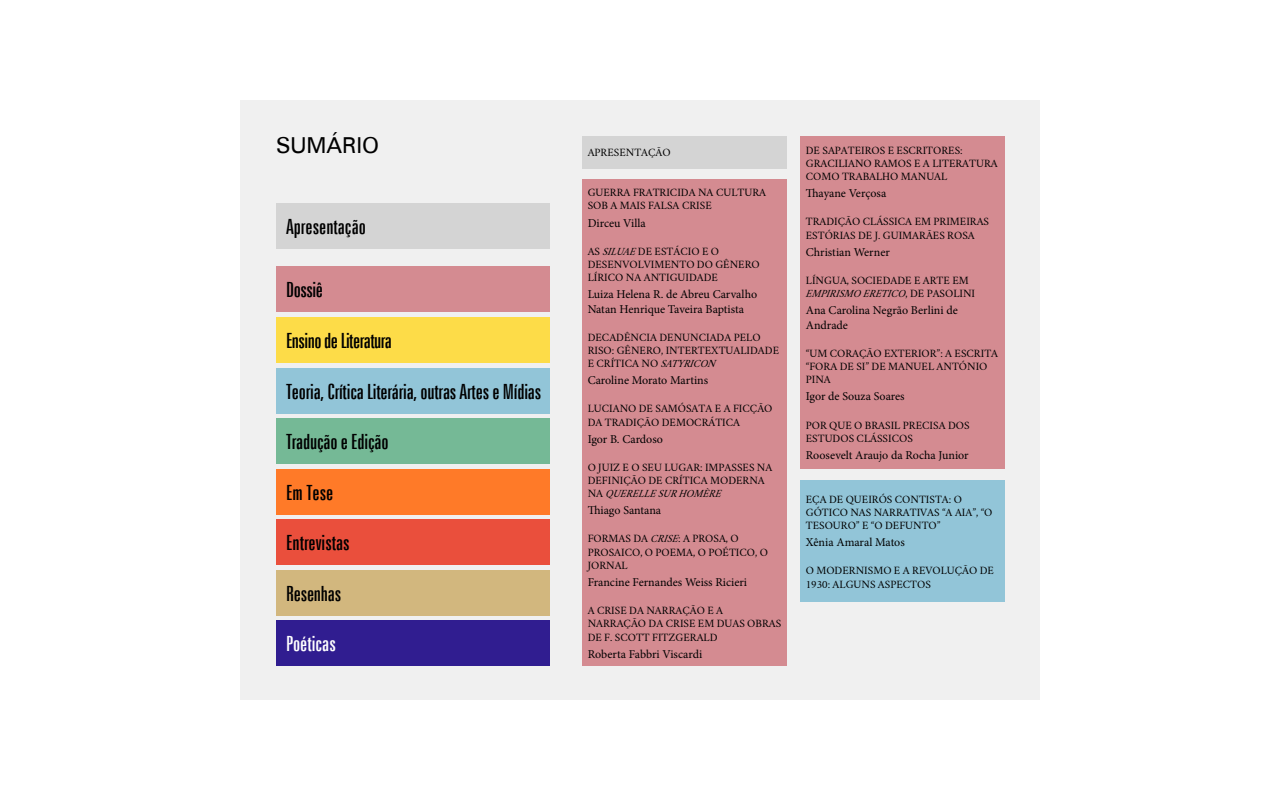
<style>
.page{position:relative;width:1280px;height:800px;background:#fff}
.page>*{position:absolute;margin:0;border:0;box-sizing:border-box;transform-origin:0 0}
.t1{font:22px "Zurich BT";color:#000}
.t2{font:extra-condensed 21px "Zurich BT";letter-spacing:-.01em;color:#000}
.t3{font:extra-condensed 21px "Zurich BT";color:#fff}
.t4{font:12px/14.4px "Minion Pro";color:#000}
.t5{font:11px/13.2px "Crimson";color:#000}
.s1{font-style:italic}
</style>
<div class="page">
<div style="left:240px;top:100px;width:800px;height:600px;background:#f0f0f0"></div>
<div style="left:582px;top:179px;width:205px;height:487px;background:#d48b91"></div>
<div style="left:582px;top:136px;width:205px;height:33px;background:#d4d4d4"></div>
<div style="left:276px;top:203px;width:274px;height:46px;background:#d4d4d4"></div>
<div style="left:276px;top:266px;width:274px;height:46px;background:#d48b91"></div>
<div style="left:276px;top:418px;width:274px;height:46px;background:#75b996"></div>
<div style="left:276px;top:519px;width:274px;height:46px;background:#ea4f3c"></div>
<div style="left:276px;top:570px;width:274px;height:46px;background:#d2b77e"></div>
<div style="left:276px;top:620px;width:274px;height:46px;background:#301d90"></div>
<div style="left:276px;top:469px;width:274px;height:46px;background:#ff7a28"></div>
<div style="left:276px;top:317px;width:274px;height:46px;background:#fddc48"></div>
<div style="left:276px;top:368px;width:274px;height:46px;background:#92c5d8"></div>
<div style="left:800px;top:136px;width:205px;height:333px;background:#d48b91"></div>
<div style="left:800px;top:480px;width:205px;height:122px;background:#92c5d8"></div>
<p class="t1" style="left:276px;top:132px;width:105px">SUMÁRIO</p>
<p class="t2" style="left:286px;top:214px;width:81px">Apresentação</p>
<p class="t2" style="left:286px;top:278px;width:39px">Dossiê</p>
<p class="t2" style="left:286px;top:329px;width:108px">Ensino de Literatura</p>
<p class="t2" style="left:286px;top:379px;width:257px">Teoria, Crítica Literária, outras Artes e Mídias</p>
<p class="t2" style="left:286px;top:430px;width:104px">Tradução e Edição</p>
<p class="t2" style="left:286px;top:480px;width:49px">Em Tese</p>
<p class="t2" style="left:286px;top:531px;width:65px">Entrevistas</p>
<p class="t2" style="left:286px;top:581px;width:57px">Resenhas</p>
<p class="t3" style="left:286px;top:632px;width:51px">Poéticas</p>
<p class="t5" style="left:588px;top:145px;width:85px">APRESENTAÇÃO</p>
<p class="t5" style="left:588px;top:185px;width:180px">GUERRA FRATRICIDA NA CULTURA<br>SOB A MAIS FALSA CRISE</p>
<p class="t4" style="left:588px;top:216px;width:60px">Dirceu Villa</p>
<p class="t5" style="left:588px;top:244px;width:174px">AS <span class="s1">SILUAE</span> DE ESTÁCIO E O<br>DESENVOLVIMENTO DO GÊNERO<br>LÍRICO NA ANTIGUIDADE</p>
<p class="t4" style="left:588px;top:287px;width:171px">Luiza Helena R. de Abreu Carvalho<br>Natan Henrique Taveira Baptista</p>
<p class="t5" style="left:588px;top:330px;width:193px">DECADÊNCIA DENUNCIADA PELO<br>RISO: GÊNERO, INTERTEXTUALIDADE<br>E CRÍTICA NO <span class="s1">SATYRICON</span></p>
<p class="t4" style="left:588px;top:373px;width:122px">Caroline Morato Martins</p>
<p class="t5" style="left:588px;top:401px;width:186px">LUCIANO DE SAMÓSATA E A FICÇÃO<br>DA TRADIÇÃO DEMOCRÁTICA</p>
<p class="t4" style="left:588px;top:432px;width:77px">Igor B. Cardoso</p>
<p class="t5" style="left:588px;top:460px;width:186px">O JUIZ E O SEU LUGAR: IMPASSES NA<br>DEFINIÇÃO DE CRÍTICA MODERNA<br>N A <span class="s1">QUERELLE SUR HOMÈRE</span></p>
<p class="t4" style="left:588px;top:503px;width:75px">Thiago Santana</p>
<p class="t5" style="left:588px;top:532px;width:182px">FORMAS DA <span class="s1">CRISE</span>: A PROSA, O<br>PROSAICO, O POEMA, O POÉTICO, O<br>JORNAL</p>
<p class="t4" style="left:588px;top:575px;width:161px">Francine Fernandes Weiss Ricieri</p>
<p class="t5" style="left:588px;top:603px;width:195px">A CRISE DA NARRAÇÃO E A<br>NARRAÇÃO DA CRISE EM DUAS OBRAS<br>DE F. SCOTT FITZGERALD</p>
<p class="t4" style="left:588px;top:647px;width:116px">Roberta Fabbri Viscardi</p>
<p class="t5" style="left:806px;top:143px;width:193px">DE SAPATEIROS E ESCRITORES:<br>GRACILIANO RAMOS E A LITERATURA<br>COMO TRABALHO MANUAL</p>
<p class="t4" style="left:806px;top:186px;width:82px">Thayane Verçosa</p>
<p class="t5" style="left:806px;top:215px;width:185px">TRADIÇÃO CLÁSSICA EM PRIMEIRAS<br>ESTÓRIAS DE J. GUIMARÃES ROSA</p>
<p class="t4" style="left:806px;top:245px;width:86px">Christian Werner</p>
<p class="t5" style="left:806px;top:273px;width:171px">LÍNGUA, SOCIEDADE E ARTE EM<br><span class="s1">EMPIRISMO ERETICO</span>, D E P A S O L I N I</p>
<p class="t4" style="left:806px;top:303px;width:154px">Ana Carolina Negrão Berlini de<br>Andrade</p>
<p class="t5" style="left:806px;top:346px;width:194px">“UM CORAÇÃO EXTERIOR”: A ESCRITA “FORA DE SI” DE MANUEL ANTÓNIO<br>PINA</p>
<p class="t4" style="left:806px;top:389px;width:100px">Igor de Souza Soares</p>
<p class="t5" style="left:806px;top:418px;width:165px">POR QUE O BRASIL PRECISA DOS<br>ESTUDOS CLÁSSICOS</p>
<p class="t4" style="left:806px;top:448px;width:164px">Roosevelt Araujo da Rocha Junior</p>
<p class="t5" style="left:806px;top:492px;width:188px">EÇA DE QUEIRÓS CONTISTA: O<br>GÓTICO NAS NARRATIVAS “A AIA”, “O<br>TESOURO” E “O DEFUNTO”</p>
<p class="t4" style="left:806px;top:535px;width:100px">Xênia Amaral Matos</p>
<p class="t5" style="left:806px;top:563px;width:190px">O MODERNISMO E A REVOLUÇÃO DE<br>1930: ALGUNS ASPECTOS</p>
</div>
